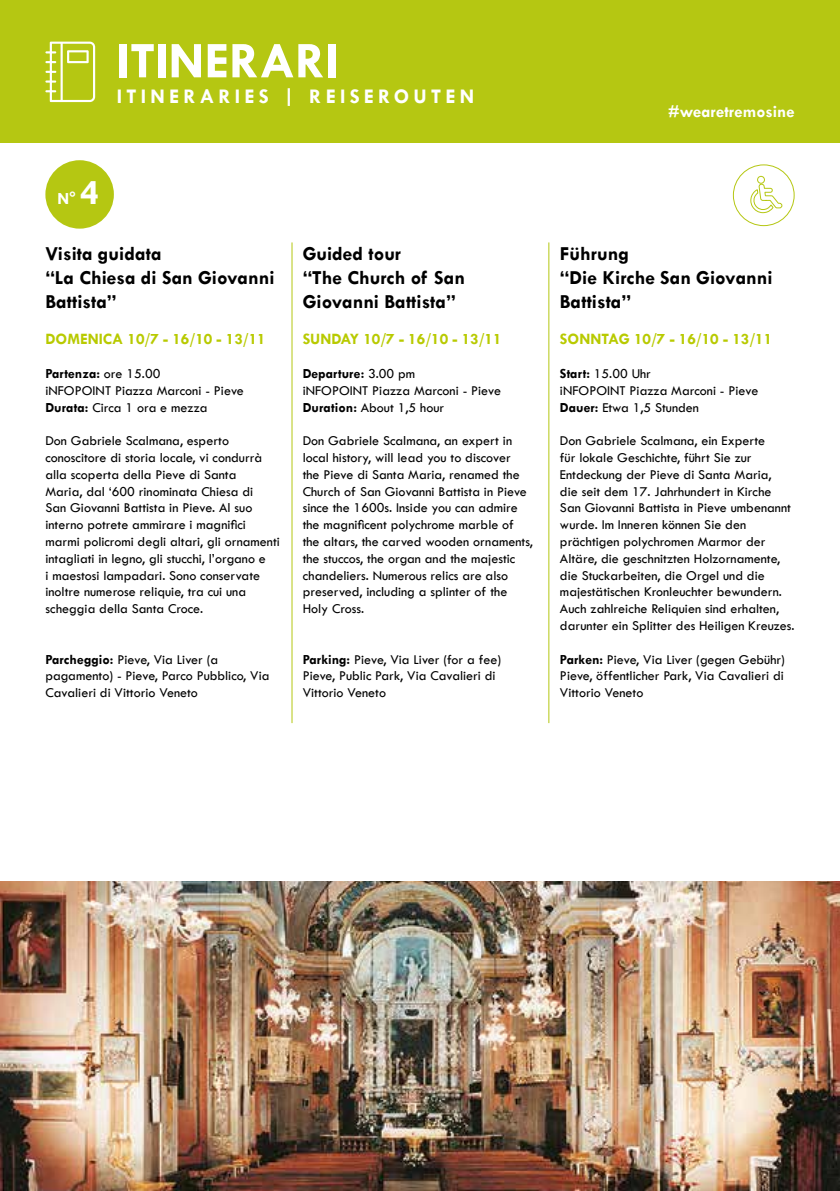
<style>
.page{position:relative;width:840px;height:1191px;background:#fff}
.page>*{position:absolute;margin:0;border:0;box-sizing:border-box;transform-origin:0 0}
.t1{font:700 51.8px "Tw Cen";color:#fff}
.t2{font:700 21px "Tw Cen";letter-spacing:.2em;color:#fff}
.t3{font:700 20px/24px "Tw Cen";color:#000}
.t4{font:700 17.2px "Tw Cen";color:#fff}
.t5{font:700 16px "Tw Cen";color:#b8ca00}
.t6{font:14px/16.8px "Tw Cen";color:#000}
.s1{font-size:35.6px}
.s2{font-weight:700}
</style>
<div class="page">
<div style="left:0;top:0;width:839px;height:142px;background:#b5c712"></div>
<div style="left:45px;top:160px;width:69px;height:69px;background:#b5c712;border-radius:50%"></div>
<hr style="left:291px;top:242px;width:1px;height:481px;background:#b5c712">
<hr style="left:548px;top:242px;width:1px;height:481px;background:#b5c712">
<img style="left:0;top:882px;width:839px;height:309px">
<svg style="left:45px;top:42px;width:50px;height:60px"></svg>
<svg style="left:750px;top:177px;width:32px;height:37px"></svg>
<div style="left:756px;top:176px;width:8px;height:8px;border:1px solid #b5c712;border-radius:50%"></div>
<div style="left:732px;top:164px;width:62px;height:62px;border:1px solid #b5c712;border-radius:50%"></div>
<h1 class="t1" style="left:117px;top:30px;width:223px">ITINERARI</h1>
<h2 class="t2" style="left:117px;top:83px;width:358px">ITINERARIES | REISEROUTEN</h2>
<p class="t4" style="left:57px;top:188px;width:44px">N° <span class="s1">4</span></p>
<h3 class="t3" style="left:45px;top:241px;width:231px">Visita guidata<br>“La Chiesa di San Giovanni<br>Battista”</h3>
<p class="t5" style="left:45px;top:330px;width:222px">DOMENICA 10/7 - 16/10 - 13/11</p>
<p class="t6" style="left:45px;top:365px;width:200px"><span class="s2">Partenza:</span> ore 15.00<br>iNFOPOINT Piazza Marconi - Pieve<br><span class="s2">Durata:</span> Circa 1 ora e mezza</p>
<p class="t6" style="left:45px;top:432px;width:236px">Don Gabriele Scalmana, esperto conoscitore di storia locale, vi condurrà alla scoperta della Pieve di Santa<br>Maria, dal ‘600 rinominata Chiesa di<br>San Giovanni Battista in Pieve. Al suo interno potrete ammirare i magnifici marmi policromi degli altari, gli ornamenti intagliati in legno, gli stucchi, l’organo e<br>i maestosi lampadari. Sono conservate inoltre numerose reliquie, tra cui una scheggia della Santa Croce.</p>
<p class="t6" style="left:45px;top:651px;width:225px"><span class="s2">Parcheggio:</span> Pieve, Via Liver (a pagamento) - Pieve, Parco Pubblico, Via<br>Cavalieri di Vittorio Veneto</p>
<h3 class="t3" style="left:302px;top:241px;width:164px">Guided tour<br>“The Church of San<br>Giovanni Battista”</h3>
<p class="t5" style="left:302px;top:330px;width:200px">SUNDAY 10/7 - 16/10 - 13/11</p>
<p class="t6" style="left:302px;top:365px;width:200px"><span class="s2">Departure:</span> 3.00 pm<br>iNFOPOINT Piazza Marconi - Pieve<br><span class="s2">Duration:</span> About 1,5 hour</p>
<p class="t6" style="left:302px;top:432px;width:231px">Don Gabriele Scalmana, an expert in local history, will lead you to discover<br>the Pieve di Santa Maria, renamed the Church of San Giovanni Battista in Pieve since the 1600s. Inside you can admire the magnificent polychrome marble of the altars, the carved wooden ornaments, the stuccos, the organ and the majestic chandeliers. Numerous relics are also preserved, including a splinter of the Holy Cross.</p>
<p class="t6" style="left:302px;top:651px;width:200px"><span class="s2">Parking:</span> Pieve, Via Liver (for a fee)<br>Pieve, Public Park, Via Cavalieri di<br>Vittorio Veneto</p>
<p class="t4" style="left:668px;top:101px;width:128px">#wearetremosine</p>
<h3 class="t3" style="left:559px;top:241px;width:214px">Führung<br>“Die Kirche San Giovanni<br>Battista”</h3>
<p class="t5" style="left:559px;top:330px;width:213px">SONNTAG 10/7 - 16/10 - 13/11</p>
<p class="t6" style="left:559px;top:365px;width:200px"><span class="s2">Start:</span> 15.00 Uhr<br>iNFOPOINT Piazza Marconi - Pieve<br><span class="s2">Dauer:</span> Etwa 1,5 Stunden</p>
<p class="t6" style="left:559px;top:432px;width:236px">Don Gabriele Scalmana, ein Experte<br>für lokale Geschichte, führt Sie zur Entdeckung der Pieve di Santa Maria,<br>die seit dem 17. Jahrhundert in Kirche San Giovanni Battista in Pieve umbenannt wurde. Im Inneren können Sie den prächtigen polychromen Marmor der Altäre, die geschnitzten Holzornamente, die Stuckarbeiten, die Orgel und die majestätischen Kronleuchter bewundern.<br>Auch zahlreiche Reliquien sind erhalten, darunter ein Splitter des Heiligen Kreuzes.</p>
<p class="t6" style="left:559px;top:651px;width:226px;text-align:justify"><span class="s2">Parken:</span> Pieve, Via Liver (gegen Gebühr)<br>Pieve, öffentlicher Park, Via Cavalieri di Vittorio Veneto</p>
</div>
